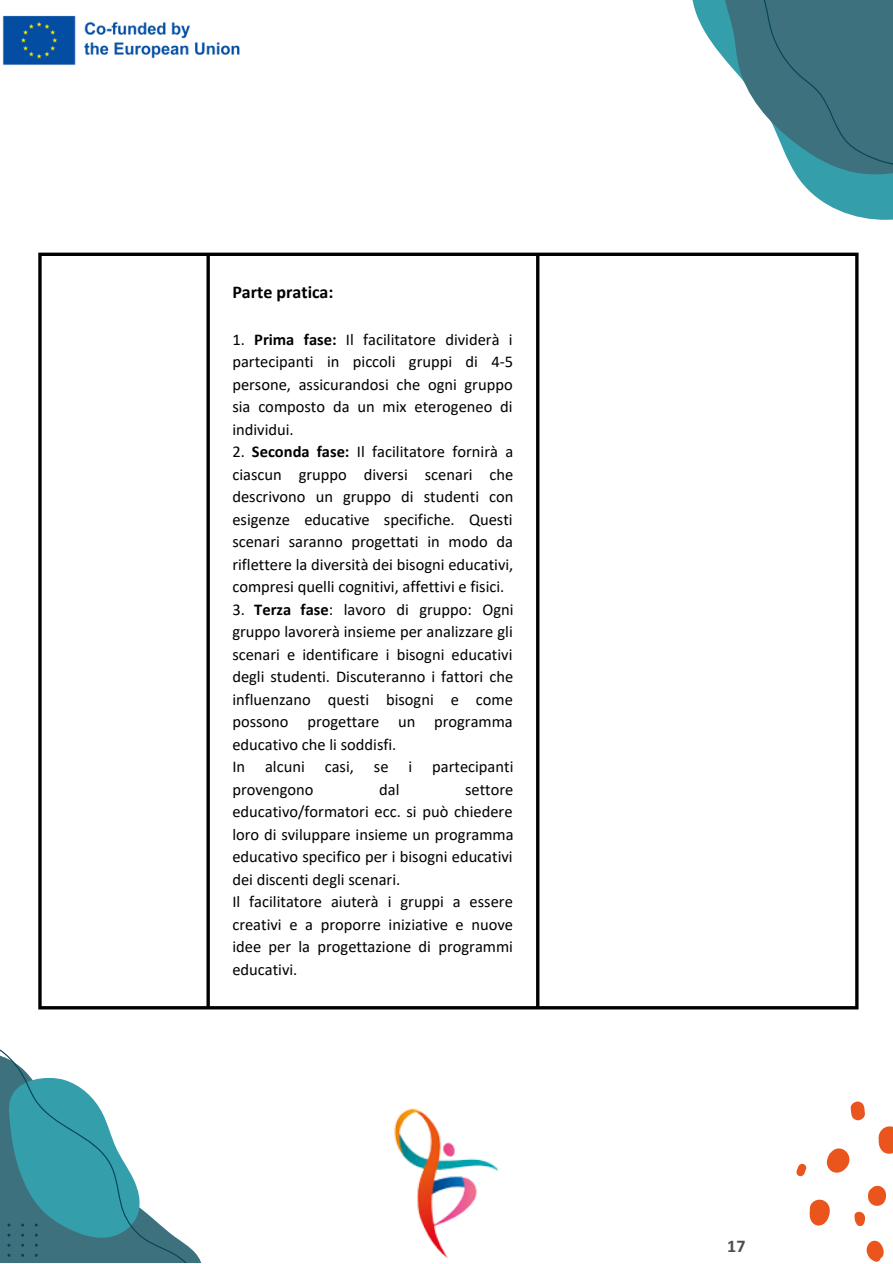
<style>
.page{position:relative;width:893px;height:1264px;background:#fff}
.page>*{position:absolute;margin:0;border:0;box-sizing:border-box;transform-origin:0 0}
.t1{font:700 18px "Calibri";color:#000}
.t2{font:700 18px "Calibri";color:#4e4e4e}
.t3{font:16.5px/22.5px "Calibri";color:#000;text-align:justify}
.s1{font-weight:700}
</style>
<div class="page">
<svg style="left:0;top:1049px;width:201px;height:213px"></svg>
<svg style="left:692px;top:0;width:200px;height:220px"></svg>
<svg style="left:796px;top:1101px;width:96px;height:161px"></svg>
<svg style="left:38px;top:256px;width:4px;height:750px;background:#272727"></svg>
<svg style="left:206px;top:256px;width:4px;height:750px;background:#272727"></svg>
<hr style="left:536px;top:256px;width:3px;height:750px;background:#000">
<hr style="left:855px;top:256px;width:3px;height:750px;background:#000">
<svg style="left:38px;top:252px;width:820px;height:4px;background:#272727"></svg>
<hr style="left:38px;top:1006px;width:820px;height:3px;background:#000">
<img style="left:394px;top:1108px;width:105px;height:150px">
<img style="left:2px;top:15px;width:238px;height:50px">
<p class="t1" style="left:232px;top:284px;width:103px">Parte pratica:</p>
<p class="t3" style="left:232px;top:329px;width:282px">1. <span class="s1">Prima fase:</span> Il facilitatore dividerà i partecipanti in piccoli gruppi di 4-5 persone, assicurandosi che ogni gruppo sia composto da un mix eterogeneo di individui.</p>
<p class="t3" style="left:232px;top:442px;width:282px">2. <span class="s1">Seconda fase:</span> Il facilitatore fornirà a ciascun gruppo diversi scenari che descrivono un gruppo di studenti con esigenze educative specifiche. Questi scenari saranno progettati in modo da riflettere la diversità dei bisogni educativi, compresi quelli cognitivi, affettivi e fisici.</p>
<p class="t3" style="left:232px;top:599px;width:282px;text-align:left">3. <span class="s1">Terza fase</span>: lavoro di gruppo: Ogni gruppo lavorerà insieme per analizzare gli scenari e identificare i bisogni educativi degli studenti. Discuteranno i fattori che influenzano questi bisogni e come possono progettare un programma educativo che li soddisfi.<br>In alcuni casi, se i partecipanti provengono</p>
<p class="t3" style="left:379px;top:779px;width:22px">dal</p>
<p class="t3" style="left:232px;top:779px;width:283px;text-align:left;text-indent:233px">settore educativo/formatori ecc. si può chiedere loro di sviluppare insieme un programma educativo specifico per i bisogni educativi dei discenti degli scenari.<br>Il facilitatore aiuterà i gruppi a essere creativi e a proporre iniziative e nuove idee per la progettazione di programmi educativi.</p>
<p class="t2" style="left:727px;top:1238px;width:20px">17</p>
</div>
